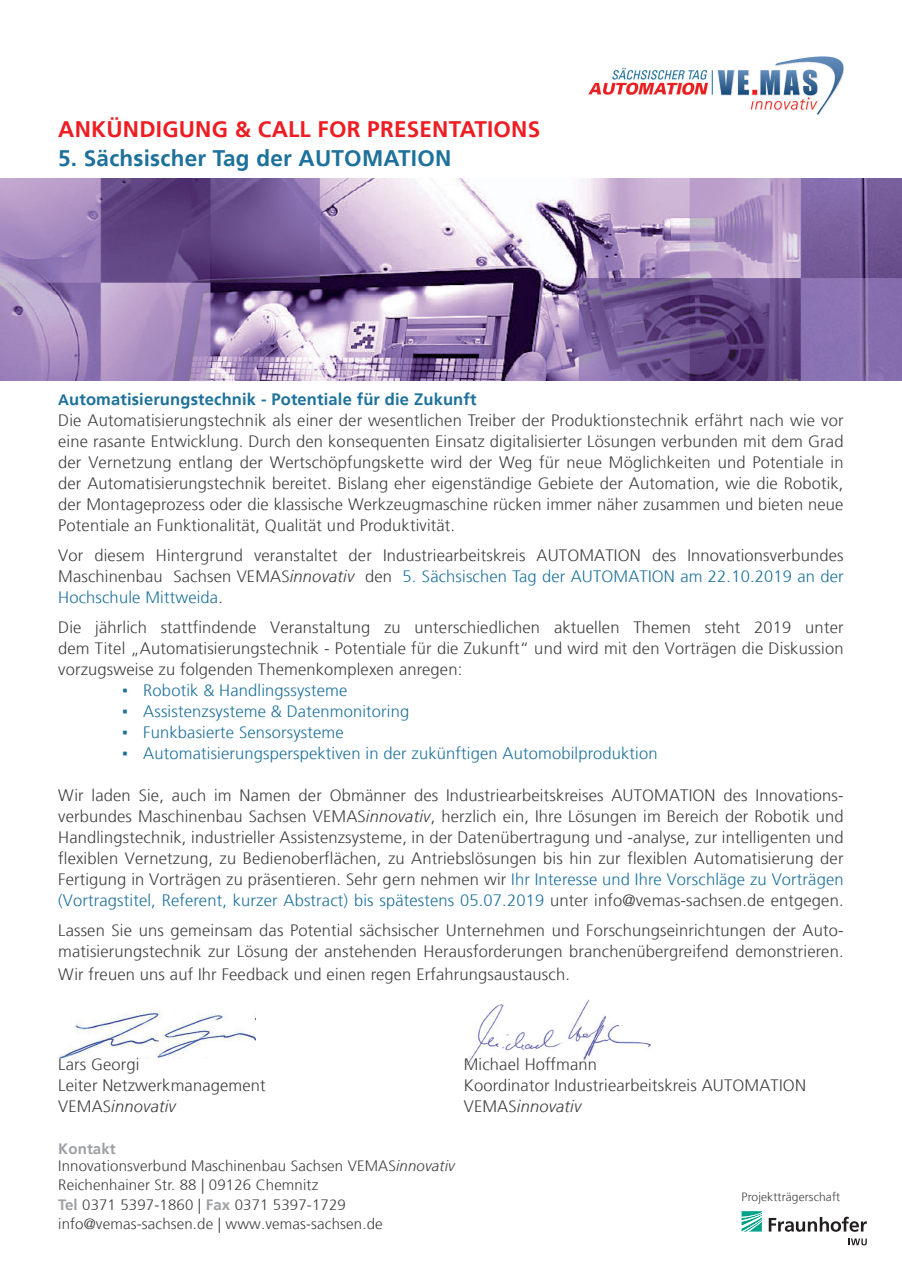
<style>
.page{position:relative;width:902px;height:1272px;background:#fff}
.page>*{position:absolute;margin:0;border:0;box-sizing:border-box;transform-origin:0 0}
.t1{font:700 22.5px "Frutiger";letter-spacing:.01em;color:#ee1d23}
.t2{font:700 22.5px "Frutiger";letter-spacing:.01em;color:#1d719b}
.t3{font:300 16.5px/21px "Frutiger";letter-spacing:.01em;color:#3e3e3f}
.t4{font:300 16.5px "Frutiger";letter-spacing:.01em;color:#1d719b}
.t5{font:300 15px/19.5px "Frutiger";letter-spacing:.01em;color:#3e3e3f}
.t6{font:300 12px "Frutiger";letter-spacing:.01em;color:#3e3e3f}
.s1{font-weight:700;font-size:15px;color:#1d719b}
.s2{font-weight:700;color:#1d719b}
.s3{font-style:italic}
.s4{color:#1d719b}
.s5{font-family:"Arial";font-weight:400}
.s6{font-weight:700;color:#9d9fa2}
</style>
<div class="page">
<img style="left:588px;top:57px;width:255px;height:57px">
<img style="left:0;top:179px;width:901px;height:201px">
<svg style="left:741px;top:1211px;width:20px;height:20px"></svg>
<svg style="left:768px;top:1216px;width:98px;height:15px"></svg>
<svg style="left:848px;top:1238px;width:18px;height:7px"></svg>
<img style="left:59px;top:1011px;width:196px;height:47px">
<img style="left:467px;top:999px;width:184px;height:65px">
<h1 class="t1" style="left:58px;top:116px;width:483px">ANKÜNDIGUNG &amp; CALL FOR PRESENTATIONS</h1>
<h1 class="t2" style="left:58px;top:145px;width:394px">5. Sächsischer Tag der AUTOMATION</h1>
<p class="t3" style="left:58px;top:389px;width:786px"><span class="s1">A</span><span class="s2">utomatisierungstechnik - Potentiale für die Zukunft<br></span>Die Automatisierungstechnik als einer der wesentlichen Treiber der Produktionstechnik erfährt nach wie vor eine rasante Entwicklung. Durch den konsequenten Einsatz digitalisierter Lösungen verbunden mit dem Grad der Vernetzung entlang der Wertschöpfungskette wird der Weg für neue Möglichkeiten und Potentiale in der Automatisierungstechnik bereitet. Bislang eher eigenständige Gebiete der Automation, wie die Robotik, der Montageprozess oder die klassische Werkzeugmaschine rücken immer näher zusammen und bieten neue Potentiale an Funktionalität, Qualität und Produktivität.</p>
<p class="t3" style="left:58px;top:545px;width:786px;text-align:justify">Vor diesem Hintergrund veranstaltet der Industriearbeitskreis AUTOMATION des Innovationsverbundes Maschinenbau Sachsen VEMAS<span class="s3">innovativ</span> den <span class="s4">5. Sächsischen Tag der AUTOMATION am 22.10.2019 an der Hochschule Mittweida</span>.</p>
<p class="t3" style="left:58px;top:617px;width:786px;text-align:justify">Die jährlich stattfindende Veranstaltung zu unterschiedlichen aktuellen Themen steht 2019 unter dem Titel „Automatisierungstechnik - Potentiale für die Zukunft“ und wird mit den Vorträgen die Diskussion vorzugsweise zu folgenden Themenkomplexen anregen:</p>
<p class="t4" style="left:122px;top:681px;width:227px"><span class="s5">▪</span> Robotik &amp; Handlingssysteme</p>
<p class="t4" style="left:122px;top:702px;width:289px"><span class="s5">▪</span> Assistenzsysteme &amp; Datenmonitoring</p>
<p class="t4" style="left:122px;top:723px;width:223px"><span class="s5">▪</span> Funkbasierte Sensorsysteme</p>
<p class="t4" style="left:122px;top:744px;width:537px"><span class="s5">▪</span> Automatisierungsperspektiven in der zukünftigen Automobilproduktion</p>
<p class="t3" style="left:58px;top:785px;width:786px;text-align:justify">Wir laden Sie, auch im Namen der Obmänner des Industriearbeitskreises AUTOMATION des Innovations&shy;verbundes Maschinenbau Sachsen VEMAS<span class="s3">innovativ</span>, herzlich ein, Ihre Lösungen im Bereich der Robotik und Handlingstechnik, industrieller Assistenzsysteme, in der Datenübertragung und -analyse, zur intelligenten und flexiblen Vernetzung, zu Bedienoberflächen, zu Antriebslösungen bis hin zur flexiblen Automatisierung der Fertigung in Vorträgen zu präsentieren. Sehr gern nehmen wir <span class="s4">Ihr Interesse und Ihre Vorschläge zu Vorträgen (Vortragstitel, Referent, kurzer Abstract) bis spätestens 05.07.2019</span> unter info@vemas-sachsen.de entgegen.</p>
<p class="t3" style="left:58px;top:920px;width:786px">Lassen Sie uns gemeinsam das Potential sächsischer Unternehmen und Forschungseinrichtungen der Auto&shy;matisierungstechnik zur Lösung der anstehenden Herausforderungen branchenübergreifend demonstrieren.</p>
<p class="t3" style="left:58px;top:963px;width:513px">Wir freuen uns auf Ihr Feedback und einen regen Erfahrungsaustausch.</p>
<p class="t3" style="left:58px;top:1054px;width:209px">Lars Georgi<br>Leiter Netzwerkmanagement<br>VEMAS<span class="s3">innovativ</span></p>
<p class="t3" style="left:463px;top:1054px;width:344px">Michael Hoffmann<br>Koordinator Industriearbeitskreis AUTOMATION<br>VEMAS<span class="s3">innovativ</span></p>
<p class="t5" style="left:58px;top:1139px;width:398px;line-height:17.2px"><span class="s6">Kontakt<br></span>Innovationsverbund Maschinenbau Sachsen VEMAS<span class="s3">innovativ</span></p>
<p class="t5" style="left:58px;top:1175px;width:326px">Reichenhainer Str. 88 | 09126 Chemnitz<br><span class="s6">Tel</span> 0371 5397-1860 | <span class="s6">Fax</span> 0371 5397-1729 info@vemas-sachsen.de | www.vemas-sachsen.de</p>
<p class="t6" style="left:741px;top:1190px;width:100px">Projektträgerschaft</p>
</div>
